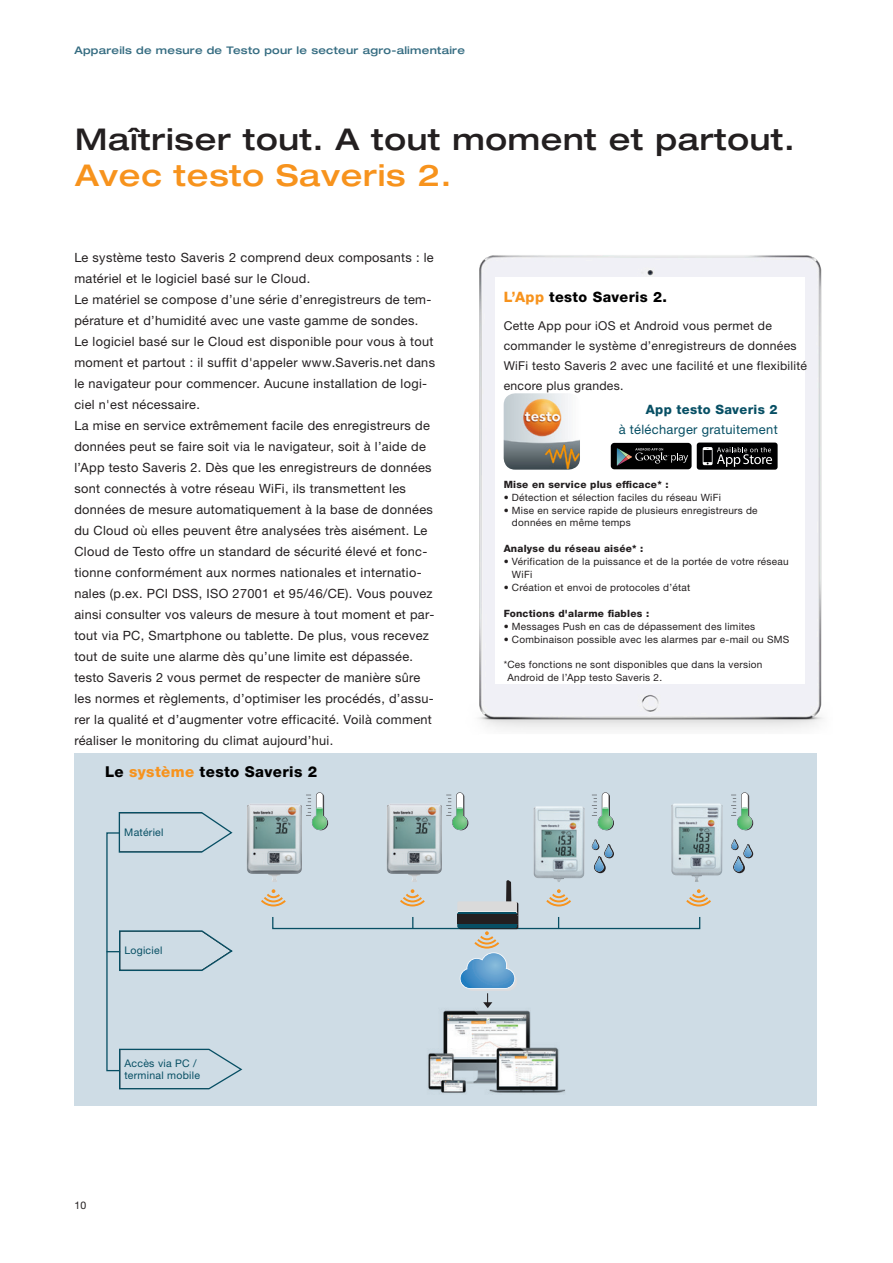
<style>
.page{position:relative;width:893px;height:1263px;background:#fff}
.page>*{position:absolute;margin:0;border:0;box-sizing:border-box;transform-origin:0 0}
.t1{font:500 expanded 30px "Helvetica Neue LTW1 G";letter-spacing:.025em;color:#231f20}
.t2{font:500 expanded 30px "Helvetica Neue LTW1 G";letter-spacing:.025em;color:#f7931d}
.t3{font:800 15px "Helvetica Neue LTW1 G";letter-spacing:.025em;color:#000}
.t4{font:800 14.4px "Helvetica Neue LTW1 G";letter-spacing:.025em;color:#000}
.t5{font:12.9px "Helvetica Neue LTW1 G";letter-spacing:.025em;color:#074f64}
.t6{font:800 12.9px "Helvetica Neue LTW1 G";letter-spacing:.025em;color:#074f64}
.t7{font:12.75px/21px "Helvetica Neue LTW1 G";letter-spacing:.025em;color:#231f20}
.t8{font:12.15px/20.1px "Helvetica Neue LTW1 G";letter-spacing:.025em;color:#231f20}
.t9{font:500 expanded 10.5px "Helvetica Neue LTW1 G";letter-spacing:.025em;color:#356c81}
.t10{font:10.5px/12.6px "Helvetica Neue LTW1 G";letter-spacing:.025em;color:#074f64}
.t11{font:10.5px "Helvetica Neue LTW1 G";color:#231f20}
.t12{font:10.05px/12.9px "Helvetica Neue LTW1 G";letter-spacing:.025em;color:#231f20}
.t13{font:800 10.05px "Helvetica Neue LTW1 G";letter-spacing:.025em;color:#231f20}
.s1{color:#f7931d}
</style>
<div class="page">
<div style="left:74px;top:753px;width:743px;height:353px;background:#cedce5"></div>
<div style="left:272px;top:916px;width:428px;height:13px;border:1px solid #074f64"></div>
<svg style="left:412px;top:917px;width:1px;height:12px"></svg>
<svg style="left:558px;top:917px;width:1px;height:12px"></svg>
<img style="left:533px;top:806px;width:52px;height:76px">
<svg style="left:592px;top:839px;width:22px;height:34px"></svg>
<svg style="left:592px;top:792px;width:22px;height:38px"></svg>
<svg style="left:546px;top:889px;width:25px;height:18px"></svg>
<img style="left:671px;top:804px;width:51px;height:78px">
<svg style="left:731px;top:839px;width:22px;height:34px"></svg>
<svg style="left:731px;top:792px;width:22px;height:38px"></svg>
<svg style="left:686px;top:889px;width:25px;height:18px"></svg>
<img style="left:387px;top:804px;width:13px;height:68px">
<svg style="left:400px;top:889px;width:25px;height:18px"></svg>
<svg style="left:446px;top:792px;width:22px;height:38px"></svg>
<img style="left:247px;top:804px;width:13px;height:69px">
<svg style="left:261px;top:889px;width:25px;height:18px"></svg>
<svg style="left:306px;top:792px;width:22px;height:38px"></svg>
<img style="left:428px;top:1010px;width:137px;height:83px">
<svg style="left:457px;top:880px;width:61px;height:128px"></svg>
<img style="left:478px;top:255px;width:345px;height:475px">
<div style="left:496px;top:277px;width:309px;height:407px;background:#fff"></div>
<div style="left:611px;top:443px;width:81px;height:26px;background:#000;border-radius:4px"></div>
<svg style="left:617px;top:448px;width:71px;height:18px"></svg>
<div style="left:697px;top:443px;width:81px;height:27px;background:#000001;border-radius:3px"></div>
<svg style="left:703px;top:447px;width:69px;height:20px"></svg>
<img style="left:504px;top:393px;width:76px;height:77px">
<svg style="left:118px;top:812px;width:115px;height:41px"></svg>
<svg style="left:118px;top:1048px;width:125px;height:42px"></svg>
<svg style="left:107px;top:930px;width:126px;height:42px"></svg>
<p class="t9" style="left:74px;top:43px;width:392px">Appareils de mesure de Testo pour le secteur agro-alimentaire</p>
<h1 class="t1" style="left:75px;top:120px;width:721px">Maîtriser tout. A tout moment et partout.</h1>
<h1 class="t2" style="left:75px;top:156px;width:378px">Avec testo Saveris 2.</h1>
<p class="t7" style="left:74px;top:247px;width:362px">Le système testo Saveris 2 comprend deux composants : le matériel et le logiciel basé sur le Cloud.<br>Le matériel se compose d’une série d’enregistreurs de tem&shy;pérature et d’humidité avec une vaste gamme de sondes.<br>Le logiciel basé sur le Cloud est disponible pour vous à tout moment et partout : il suffit d'appeler www.Saveris.net dans le navigateur pour commencer. Aucune installation de logi&shy;ciel n'est nécessaire.<br>La mise en service extrêmement facile des enregistreurs de données peut se faire soit via le navigateur, soit à l’aide de l’App testo Saveris 2. Dès que les enregistreurs de données sont connectés à votre réseau WiFi, ils transmettent les données de mesure automatiquement à la base de données du Cloud où elles peuvent être analysées très aisément. Le Cloud de Testo offre un standard de sécurité élevé et fonc&shy;tionne conformément aux normes nationales et internatio&shy;nales (p.ex. PCI DSS, ISO 27001 et 95/46/CE). Vous pouvez ainsi consulter vos valeurs de mesure à tout moment et par&shy;tout via PC, Smartphone ou tablette. De plus, vous recevez tout de suite une alarme dès qu’une limite est dépassée. testo Saveris 2 vous permet de respecter de manière sûre les normes et règlements, d’optimiser les procédés, d’assu&shy;rer la qualité et d’augmenter votre efficacité. Voilà comment réaliser le monitoring du climat aujourd’hui.</p>
<p class="t3" style="left:105px;top:762px;width:214px">Le <span class="s1">système</span> testo Saveris 2</p>
<p class="t10" style="left:124px;top:826px;width:41px">Matériel</p>
<p class="t10" style="left:125px;top:944px;width:39px">Logiciel</p>
<p class="t10" style="left:125px;top:1056px;width:77px">Accès via PC / terminal mobile</p>
<p class="t11" style="left:74px;top:1198px;width:13px">10</p>
<p class="t4" style="left:504px;top:288px;width:165px"><span class="s1">L’App</span> testo Saveris 2.</p>
<p class="t8" style="left:504px;top:316px;width:305px">Cette App pour iOS et Android vous permet de commander le système d’enregistreurs de données WiFi testo Saveris 2 avec une facilité et une flexibilité encore plus grandes.</p>
<p class="t6" style="left:646px;top:402px;width:133px">App testo Saveris 2</p>
<p class="t5" style="left:619px;top:421px;width:160px">à télécharger gratuitement</p>
<p class="t13" style="left:504px;top:478px;width:166px">Mise en service plus efficace* :</p>
<p class="t12" style="left:504px;top:491px;width:219px">• Détection et sélection faciles du réseau WiFi</p>
<p class="t12" style="left:512px;top:503px;width:247px;text-indent:-8px">• Mise en service rapide de plusieurs enregistreurs de données en même temps</p>
<p class="t13" style="left:504px;top:543px;width:141px">Analyse du réseau aisée* :</p>
<p class="t12" style="left:512px;top:555px;width:278px;text-indent:-8px">• Vérification de la puissance et de la portée de votre réseau<br>WiFi</p>
<p class="t12" style="left:504px;top:581px;width:188px">• Création et envoi de protocoles d’état</p>
<p class="t13" style="left:504px;top:607px;width:147px">Fonctions d'alarme fiables :</p>
<p class="t12" style="left:504px;top:620px;width:253px">• Messages Push en cas de dépassement des limites</p>
<p class="t12" style="left:504px;top:632px;width:287px">• Combinaison possible avec les alarmes par e-mail ou SMS</p>
<p class="t12" style="left:507px;top:658px;width:257px;text-indent:-4px">*Ces fonctions ne sont disponibles que dans la version<br>Android de l’App testo Saveris 2.</p>
</div>
